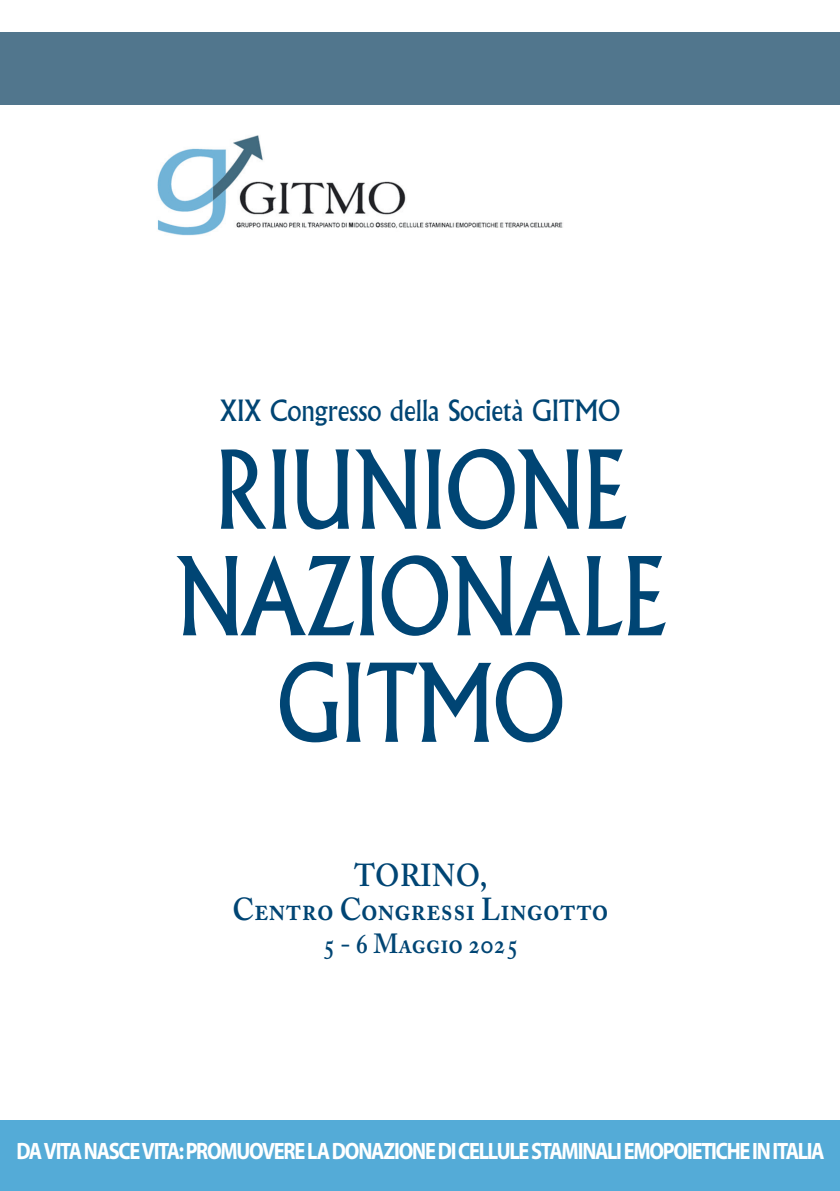
<style>
.page{position:relative;width:840px;height:1191px;background:#fff}
.page>*{position:absolute;margin:0;border:0;box-sizing:border-box;transform-origin:0 0}
.t1{font:105.8px/106.6px "Albertus MT Std";color:#004574;text-align:center;scale:.8 1}
.t2{font:600 31.6px/34.4px "Adobe Caslon Pro";color:#004574;text-align:center;scale:.91 1}
.t3{font:28.6px "Albertus MT Std";letter-spacing:-.01em;color:#004574;scale:.91 1}
.t4{font:600 27.6px "Adobe Caslon Pro";color:#004574;scale:.91 1}
.t5{font:700 23.8px "Myriad Pro";letter-spacing:-.065em;color:#fff;scale:.86 1}
</style>
<div class="page">
<img style="left:157px;top:135px;width:406px;height:101px">
<div style="left:0;top:1120px;width:839px;height:71px;background:#54abd7"></div>
<div style="left:0;top:33px;width:839px;height:72px;background:#51768d"></div>
<p class="t3" style="left:220px;top:394px;width:441px">XIX Congresso della Società GITMO</p>
<p class="t1" style="left:176px;top:438px;width:614px">RIUNIONE<br>NAZIONALE<br>GITMO</p>
<p class="t2" style="left:232px;top:858px;width:414px">TORINO,<br>Centro Congressi Lingotto</p>
<p class="t4" style="left:322px;top:927px;width:217px">5 - 6 Maggio 2025</p>
<p class="t5" style="left:16px;top:1135px;width:940px">DA VITA NASCE VITA: PROMUOVERE LA DONAZIONE DI CELLULE STAMINALI EMOPOIETICHE IN ITALIA</p>
</div>
